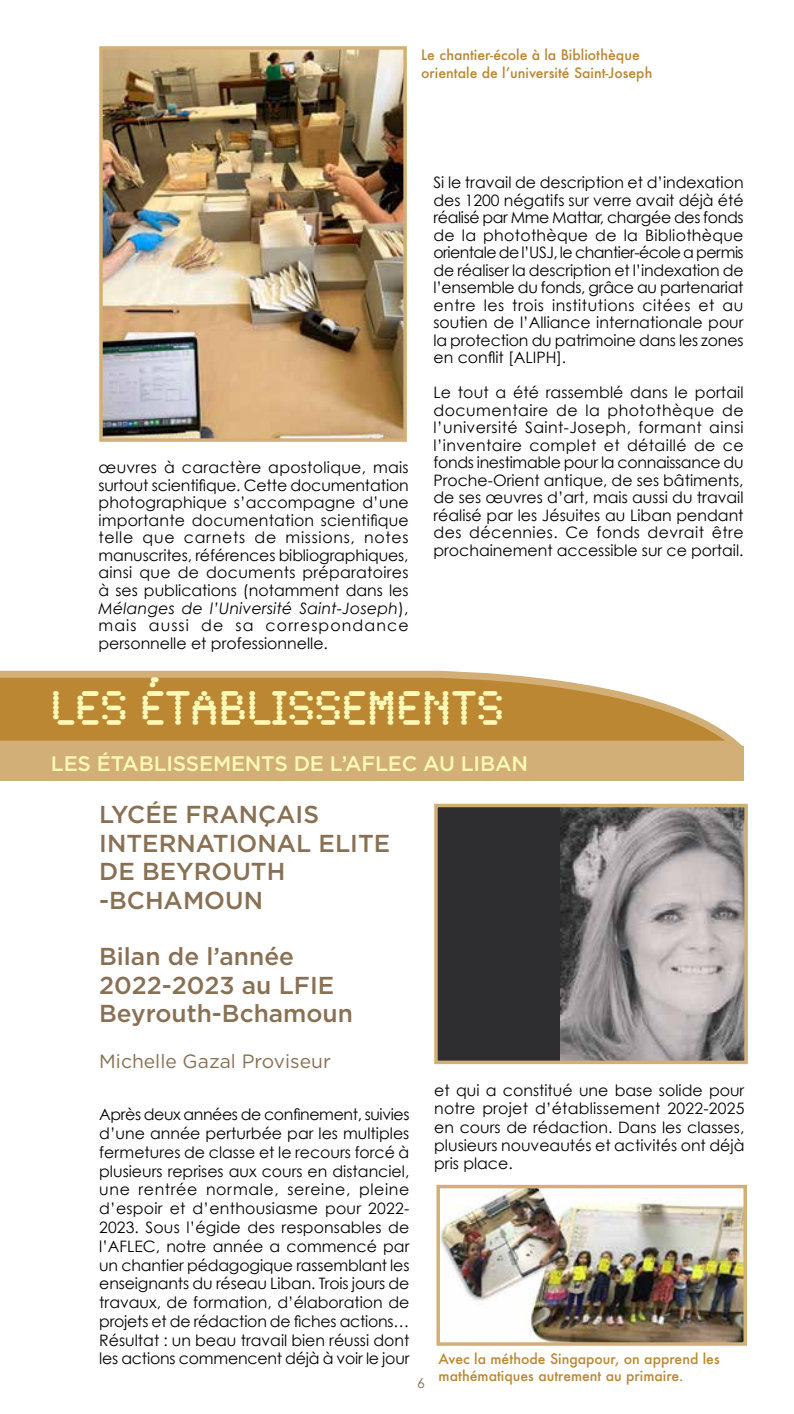
<style>
.page{position:relative;width:794px;height:1414px;background:#fff}
.page>*{position:absolute;margin:0;border:0;box-sizing:border-box;transform-origin:0 0}
.t1{font:49px "Synchro Plain";color:#fff9b8;scale:.95 1}
.t2{font:500 24.5px/28.3px "Gotham";color:#897053}
.t3{font:500 21px "Gotham";letter-spacing:-.01em;color:#fff9b8}
.t4{font:19.25px "Gotham";color:#897053}
.t5{font:15.75px/17.5px "Century Gothic";color:#000;text-align:justify}
.t6{font:500 14px/17.5px "Futura";color:#bb8732}
.t7{font:14px "Century Gothic";color:#897053}
.s1{font-style:italic}
</style>
<div class="page">
<svg style="left:0;top:670px;width:745px;height:79px;background:#c79d57"></svg>
<div style="left:0;top:747px;width:743px;height:34px;background:#d3af78"></div>
<div style="left:436px;top:805px;width:310px;height:257px;background:#2e2e30"></div>
<img style="left:560px;top:809px;width:183px;height:250px">
<div style="left:434px;top:804px;width:314px;height:260px;border:4px solid #d3af78"></div>
<img style="left:104px;top:51px;width:298px;height:386px">
<div style="left:99px;top:46px;width:308px;height:396px;border:4px solid #d3af78"></div>
<img style="left:441px;top:1190px;width:301px;height:151px">
<div style="left:436px;top:1185px;width:311px;height:161px;border:4px solid #d3af78"></div>
<p class="t6" style="left:421px;top:46px;width:233px">Le chantier-école à la Bibliothèque orientale de l’université Saint-Joseph</p>
<p class="t5" style="left:98px;top:459px;width:312px">œuvres à caractère apostolique, mais surtout scientifique. Cette documentation photographique s’accompagne d’une importante documentation scientifique telle que carnets de missions, notes manuscrites, références bibliographiques, ainsi que de documents préparatoires à ses publications (notamment dans les <span class="s1">Mélanges de l’Université Saint-Joseph</span>), mais aussi de sa correspondance personnelle et professionnelle.</p>
<p class="t5" style="left:433px;top:174px;width:312px">Si le travail de description et d’indexation des 1200 négatifs sur verre avait déjà été réalisé par Mme Mattar, chargée des fonds de la photothèque de la Bibliothèque orientale de l’USJ, le chantier-école a permis de réaliser la description et l’indexation de l’ensemble du fonds, grâce au partenariat entre les trois institutions citées et au soutien de l’Alliance internationale pour la protection du patrimoine dans les zones en conflit [ALIPH].</p>
<p class="t5" style="left:433px;top:383px;width:312px">Le tout a été rassemblé dans le portail documentaire de la photothèque de l’université Saint-Joseph, formant ainsi l’inventaire complet et détaillé de ce fonds inestimable pour la connaissance du Proche-Orient antique, de ses bâtiments, de ses œuvres d’art, mais aussi du travail réalisé par les Jésuites au Liban pendant des décennies. Ce fonds devrait être prochainement accessible sur ce portail.</p>
<h1 class="t1" style="left:50px;top:673px;width:478px">LES ÉTABLISSEMENTS</h1>
<h3 class="t3" style="left:51px;top:749px;width:478px">LES ÉTABLISSEMENTS DE L’AFLEC AU LIBAN</h3>
<h2 class="t2" style="left:99px;top:800px;width:292px">LYCÉE FRANÇAIS<br>INTERNATIONAL ELITE<br>DE BEYROUTH -BCHAMOUN</h2>
<h2 class="t2" style="left:99px;top:942px;width:255px">Bilan de l’année<br>2022-2023 au LFIE<br>Beyrouth-Bchamoun</h2>
<p class="t4" style="left:99px;top:1049px;width:233px">Michelle Gazal Proviseur</p>
<p class="t5" style="left:99px;top:1105px;width:312px;line-height:18.7px">Après deux années de confinement, suivies d’une année perturbée par les multiples fermetures de classe et le recours forcé à plusieurs reprises aux cours en distanciel, une rentrée normale, sereine, pleine d’espoir et d’enthousiasme pour 2022- 2023. Sous l’égide des responsables de l’AFLEC, notre année a commencé par un chantier pédagogique rassemblant les enseignants du réseau Liban. Trois jours de travaux, de formation, d’élaboration de projets et de rédaction de fiches actions… Résultat : un beau travail bien réussi dont les actions commencent déjà à voir le jour</p>
<p class="t5" style="left:434px;top:1081px;width:312px;line-height:18.4px">et qui a constitué une base solide pour notre projet d’établissement 2022-2025 en cours de rédaction. Dans les classes, plusieurs nouveautés et activités ont déjà pris place.</p>
<p class="t6" style="left:438px;top:1349px;width:283px">Avec la méthode Singapour, on apprend les mathématiques autrement au primaire.</p>
<p class="t7" style="left:417px;top:1374px;width:9px">6</p>
</div>
